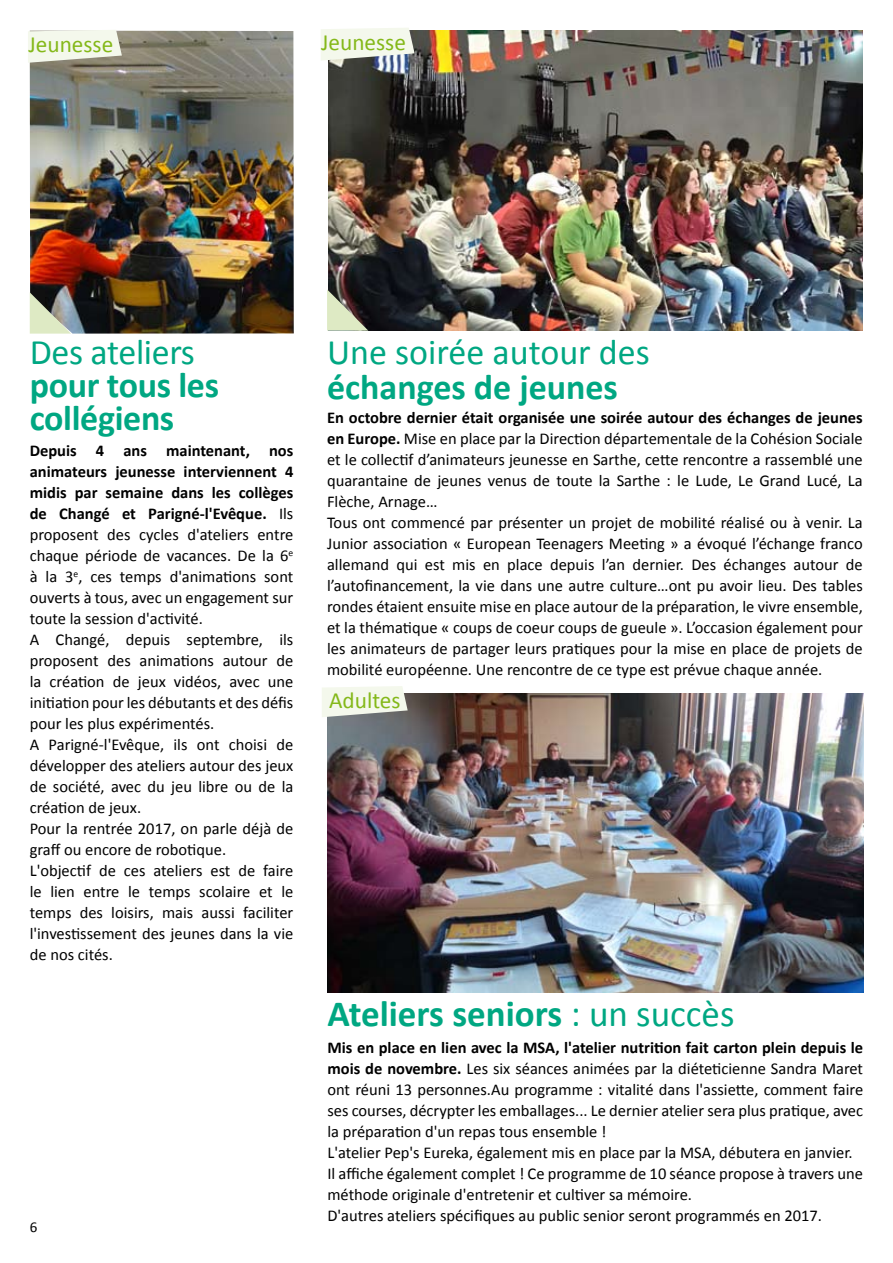
<style>
.page{position:relative;width:893px;height:1263px;background:#fff}
.page>*{position:absolute;margin:0;border:0;box-sizing:border-box;transform-origin:0 0}
.t1{font:700 37.05px "Calibri";color:#00a782}
.t2{font:700 36px/33px "Calibri";letter-spacing:-.01em;color:#00a782}
.t3{font:36px "Calibri";color:#00a782}
.t4{font:23.25px "Calibri";color:#84b819}
.t5{font:16.5px/21px "Calibri";color:#000}
.t6{font:15px "Calibri";color:#000}
.s1{font-weight:700}
.s2{font-weight:400}
</style>
<div class="page">
<img style="left:30px;top:31px;width:264px;height:303px">
<img style="left:328px;top:31px;width:535px;height:300px">
<svg style="left:327px;top:289px;width:41px;height:42px"></svg>
<svg style="left:321px;top:28px;width:94px;height:33px"></svg>
<svg style="left:30px;top:292px;width:41px;height:42px"></svg>
<img style="left:327px;top:693px;width:536px;height:300px">
<svg style="left:322px;top:686px;width:86px;height:31px"></svg>
<svg style="left:28px;top:30px;width:94px;height:33px"></svg>
<h3 class="t4" style="left:28px;top:30px;width:86px">Jeunesse</h3>
<h3 class="t4" style="left:321px;top:28px;width:86px">Jeunesse</h3>
<h2 class="t3" style="left:30px;top:330px;width:167px">Des ateliers</h2>
<h2 class="t2" style="left:30px;top:367px;width:191px">pour tous les collégiens</h2>
<p class="t5" style="left:30px;top:439px;width:265px"><span class="s1">Depuis 4 ans maintenant, nos animateurs jeunesse interviennent 4 midis par semaine dans les collèges de Changé et Parigné-l'Evêque.</span> Ils proposent des cycles d'ateliers entre chaque période de vacances. De la 6<sup>e </sup>à la 3<sup>e</sup>, ces temps d'animations sont ouverts à tous, avec un engagement sur toute la session d'activité.<br>A Changé, depuis septembre, ils proposent des animations autour de la création de jeux vidéos, avec une initiation pour les débutants et des défis pour les plus expérimentés.<br>A Parigné-l'Evêque, ils ont choisi de développer des ateliers autour des jeux de société, avec du jeu libre ou de la création de jeux.<br>Pour la rentrée 2017, on parle déjà de graff ou encore de robotique.<br>L'objectif de ces ateliers est de faire le lien entre le temps scolaire et le temps des loisirs, mais aussi faciliter l'investissement des jeunes dans la vie de nos cités.</p>
<p class="t6" style="left:30px;top:1218px;width:9px">6</p>
<h2 class="t3" style="left:327px;top:330px;width:324px">Une soirée autour des</h2>
<h2 class="t2" style="left:327px;top:368px;width:292px">échanges de jeunes</h2>
<p class="t5" style="left:327px;top:406px;width:537px"><span class="s1">En octobre dernier était organisée une soirée autour des échanges de jeunes en Europe.</span> Mise en place par la Direction départementale de la Cohésion Sociale et le collectif d’animateurs jeunesse en Sarthe, cette rencontre a rassemblé une quarantaine de jeunes venus de toute la Sarthe : le Lude, Le Grand Lucé, La Flèche, Arnage…<br>Tous ont commencé par présenter un projet de mobilité réalisé ou à venir. La Junior association « European Teenagers Meeting » a évoqué l’échange franco allemand qui est mis en place depuis l’an dernier. Des échanges autour de l’autofinancement, la vie dans une autre culture…ont pu avoir lieu. Des tables rondes étaient ensuite mise en place autour de la préparation, le vivre ensemble, et la thématique « coups de coeur coups de gueule ». L’occasion également pour les animateurs de partager leurs pratiques pour la mise en place de projets de mobilité européenne. Une rencontre de ce type est prévue chaque année.</p>
<h3 class="t4" style="left:329px;top:686px;width:73px">Adultes</h3>
<h1 class="t1" style="left:327px;top:991px;width:409px">Ateliers seniors <span class="s2">: un succès</span></h1>
<p class="t5" style="left:327px;top:1036px;width:537px"><span class="s1">Mis en place en lien avec la MSA, l'atelier nutrition fait carton plein depuis le mois de novembre.</span> Les six séances animées par la diéteticienne Sandra Maret ont réuni 13 personnes.Au programme : vitalité dans l'assiette, comment faire ses courses, décrypter les emballages... Le dernier atelier sera plus pratique, avec la préparation d'un repas tous ensemble !<br>L'atelier Pep's Eureka, également mis en place par la MSA, débutera en janvier.<br>Il affiche également complet ! Ce programme de 10 séance propose à travers une méthode originale d'entretenir et cultiver sa mémoire.<br>D'autres ateliers spécifiques au public senior seront programmés en 2017.</p>
</div>
